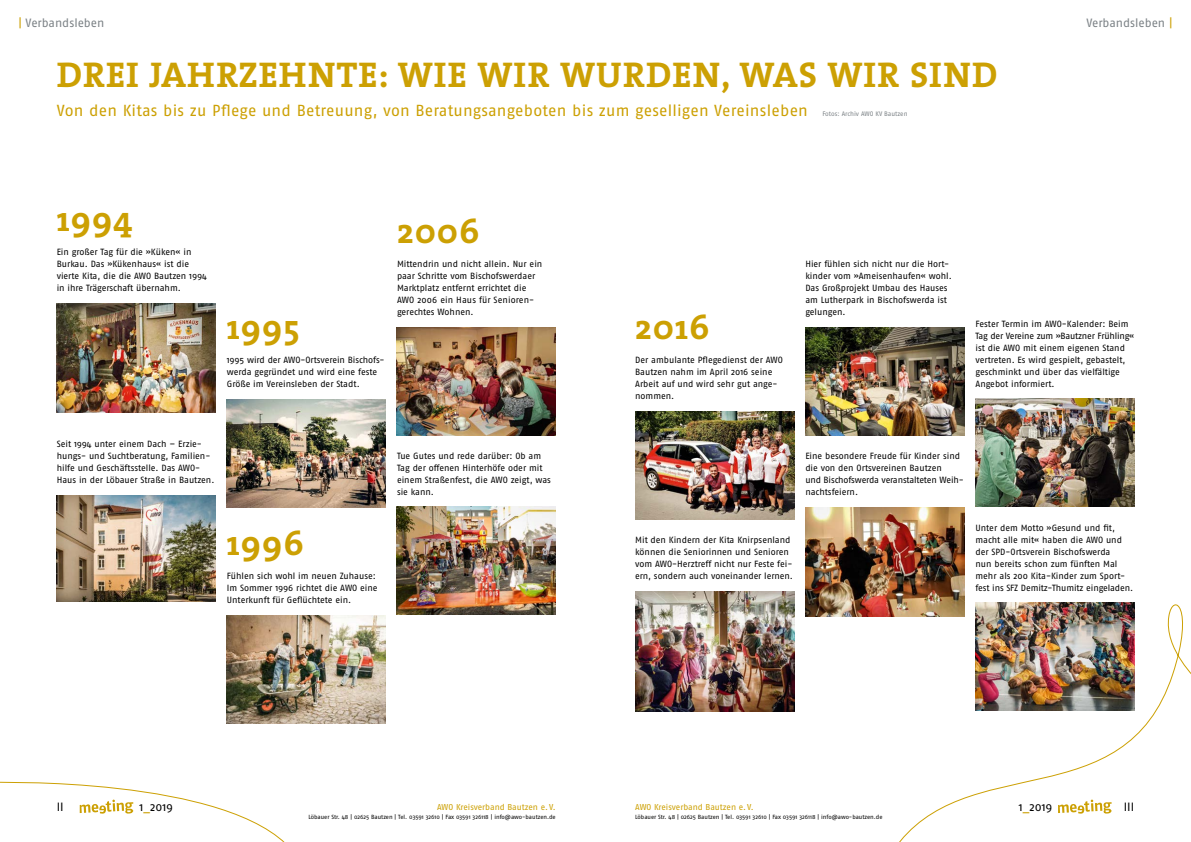
<style>
.page{position:relative;width:1191px;height:842px;background:#fff}
.page>*{position:absolute;margin:0;border:0;box-sizing:border-box;transform-origin:0 0}
.t1{font:700 36px "The Serif";letter-spacing:.025em;color:#cca003}
.t2{font:700 35px "The Serif";letter-spacing:.025em;color:#cca003}
.t3{font:16px "Fago No";letter-spacing:.01em;color:#cca003}
.t4{font:12px "Fago No";letter-spacing:-.005em;color:#7c8286}
.t5{font:12px "Fago No";color:#000}
.t6{font:9px/12px "Fago No";letter-spacing:-.005em;color:#000}
.t7{font:8.5px "Fago No";letter-spacing:-.005em;color:#cca003}
.t8{font:6.5px "Fago No";letter-spacing:-.005em;color:#7c8286}
.t9{font:6px "Fago No";letter-spacing:-.01em;color:#000}
.s1{color:#cca003}
</style>
<div class="page">
<svg style="left:0;top:591px;width:1191px;height:251px"></svg>
<img style="left:57px;top:304px;width:158px;height:108px">
<img style="left:227px;top:400px;width:159px;height:108px">
<img style="left:635px;top:412px;width:159px;height:108px">
<img style="left:635px;top:592px;width:159px;height:120px">
<img style="left:397px;top:328px;width:159px;height:108px">
<img style="left:805px;top:328px;width:159px;height:108px">
<img style="left:975px;top:398px;width:159px;height:109px">
<img style="left:805px;top:508px;width:159px;height:108px">
<img style="left:975px;top:603px;width:159px;height:108px">
<img style="left:397px;top:507px;width:159px;height:108px">
<img style="left:227px;top:616px;width:159px;height:108px">
<img style="left:57px;top:496px;width:158px;height:106px">
<h3 class="t4" style="left:18px;top:16px;width:87px"><span class="s1">|</span> Verbandsleben</h3>
<h3 class="t4" style="left:1086px;top:16px;width:88px">Verbandsleben <span class="s1">|</span></h3>
<h1 class="t1" style="left:57px;top:44px;width:942px">DREI JAHRZEHNTE: WIE WIR WURDEN, WAS WIR SIND</h1>
<h3 class="t3" style="left:57px;top:101px;width:752px">Von den Kitas bis zu Pflege und Betreuung, von Beratungsangeboten bis zum geselligen Vereinsleben</h3>
<p class="t8" style="left:822px;top:110px;width:87px">Fotos: Archiv AWO KV Bautzen</p>
<h2 class="t2" style="left:57px;top:190px;width:77px">1994</h2>
<p class="t6" style="left:57px;top:245px;width:152px">Ein großer Tag für die »Küken« in Burkau. Das »Kükenhaus« ist die vierte Kita, die die AWO Bautzen 1994 in ihre Trägerschaft übernahm.</p>
<h2 class="t2" style="left:227px;top:298px;width:74px">1995</h2>
<p class="t6" style="left:227px;top:353px;width:159px">1995 wird der AWO-Ortsverein Bischofs&shy;werda gegründet und wird eine feste<br>Größe im Vereinsleben der Stadt.</p>
<h2 class="t2" style="left:397px;top:202px;width:84px">2006</h2>
<p class="t6" style="left:397px;top:257px;width:147px">Mittendrin und nicht allein. Nur ein paar Schritte vom Bischofswerdaer<br>Marktplatz entfernt errichtet die<br>AWO 2006 ein Haus für Senioren&shy;gerechtes Wohnen.</p>
<p class="t6" style="left:57px;top:437px;width:159px">Seit 1994 unter einem Dach – Erzie&shy;hungs- und Suchtberatung, Familien&shy;hilfe und Geschäftsstelle. Das AWO-Haus in der Löbauer Straße in Bautzen.</p>
<h2 class="t2" style="left:227px;top:514px;width:78px">1996</h2>
<p class="t6" style="left:227px;top:569px;width:152px">Fühlen sich wohl im neuen Zuhause:<br>Im Sommer 1996 richtet die AWO eine<br>Unterkunft für Geflüchtete ein.</p>
<p class="t6" style="left:397px;top:449px;width:155px">Tue Gutes und rede darüber: Ob am<br>Tag der offenen Hinterhöfe oder mit einem Straßenfest, die AWO zeigt, was sie kann.</p>
<h2 class="t2" style="left:635px;top:298px;width:76px">2016</h2>
<p class="t6" style="left:635px;top:353px;width:149px">Der ambulante Pflegedienst der AWO<br>Bautzen nahm im April 2016 seine<br>Arbeit auf und wird sehr gut ange&shy;nommen.</p>
<p class="t6" style="left:805px;top:257px;width:148px">Hier fühlen sich nicht nur die Hort&shy;kinder vom »Ameisenhaufen« wohl.<br>Das Großprojekt Umbau des Hauses am Lutherpark in Bischofswerda ist gelungen.</p>
<p class="t6" style="left:975px;top:317px;width:160px">Fester Termin im AWO-Kalender: Beim Tag der Vereine zum »Bautzner Frühling« ist die AWO mit einem eigenen Stand vertreten. Es wird gespielt, gebastelt, geschminkt und über das vielfältige Angebot informiert.</p>
<p class="t6" style="left:635px;top:533px;width:159px">Mit den Kindern der Kita Knirpsenland können die Seniorinnen und Senioren vom AWO-Herztreff nicht nur Feste fei&shy;ern, sondern auch voneinander lernen.</p>
<p class="t6" style="left:805px;top:449px;width:160px">Eine besondere Freude für Kinder sind die von den Ortsvereinen Bautzen<br>und Bischofswerda veranstalteten Weih&shy;nachtsfeiern.</p>
<p class="t6" style="left:975px;top:521px;width:159px">Unter dem Motto »Gesund und fit, macht alle mit« haben die AWO und der SPD-Ortsverein Bischofswerda<br>nun bereits schon zum fünften Mal mehr als 200 Kita-Kinder zum Sport&shy;fest ins SFZ Demitz-Thumitz eingeladen.</p>
<h3 class="t5" style="left:57px;top:800px;width:9px">II</h3>
<h3 class="t5" style="left:1123px;top:800px;width:12px">III</h3>
<h3 class="t5" style="left:139px;top:800px;width:35px">1<span class="s1">_</span>2019</h3>
<p class="t7" style="left:437px;top:802px;width:120px">AWO Kreisverband Bautzen e.V.</p>
<h3 class="t5" style="left:1018px;top:800px;width:35px">1<span class="s1">_</span>2019</h3>
<p class="t9" style="left:308px;top:813px;width:249px">Löbauer Str. 48 | 02625 Bautzen | Tel. 03591 32610 | Fax 03591 326118 | info@awo-bautzen.de</p>
<p class="t7" style="left:635px;top:802px;width:120px">AWO Kreisverband Bautzen e.V.</p>
<p class="t9" style="left:635px;top:813px;width:249px">Löbauer Str. 48 | 02625 Bautzen | Tel. 03591 32610 | Fax 03591 326118 | info@awo-bautzen.de</p>
</div>
